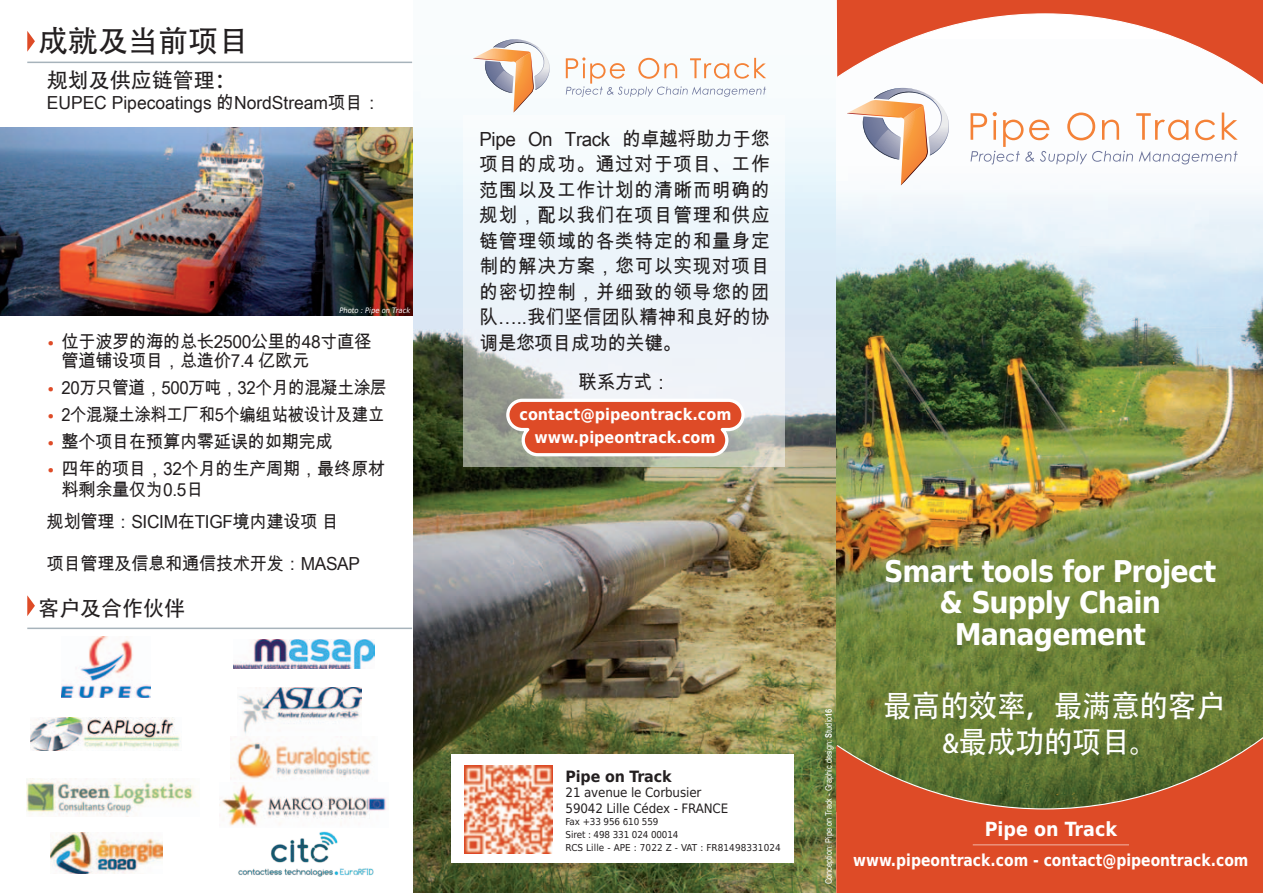
<style>
.page{position:relative;width:1263px;height:893px;background:#fff}
.page>*{position:absolute;margin:0;border:0;box-sizing:border-box;transform-origin:0 0}
.t1{font:30.3px/35.2px "Adobe Heiti Std";letter-spacing:-.02em;color:#fff;text-align:center;scale:.96 1}
.t2{font:700 30px/31.5px "DejaVu LGC Sans Condensed";letter-spacing:-.025em;color:#fff;text-align:center}
.t3{font:30px "Adobe Heiti Std";color:#231f20}
.t4{font:21px "Adobe Heiti Std";color:#231f20}
.t5{font:19.5px/25.5px "Arial Unicode MS";letter-spacing:-.005em;color:#231f20;text-align:justify;scale:.96 1}
.t6{font:700 19.5px "DejaVu LGC Sans Condensed";color:#fff}
.t7{font:18px/19.5px "Arial Unicode MS";letter-spacing:-.02em;color:#231f20;scale:.96 1}
.t8{font:18px "Arial Unicode MS";color:#231f20}
.t9{font:18px "Arial Unicode MS";letter-spacing:-.02em;color:#231f20;scale:.93 1}
.t10{font:18px "Arial Unicode MS";letter-spacing:-.02em;color:#231f20;scale:.91 1}
.t11{font:700 16.5px "DejaVu LGC Sans Condensed";color:#fff;scale:.94 1}
.t12{font:700 16.05px/23.7px "DejaVu LGC Sans Condensed";color:#fff;text-align:center}
.t13{font:700 15.6px "DejaVu LGC Sans Condensed";letter-spacing:-.01em;color:#231f20}
.t14{font:13.05px/15.6px "DejaVu LGC Sans Condensed";letter-spacing:-.01em;color:#231f20}
.t15{font:9.6px/12.8px "DejaVu LGC Sans Condensed";letter-spacing:-.01em;color:#231f20}
.t16{font:9px "Arial Narrow";color:#fff}
.t17{font:italic 7.5px "DejaVu LGC Sans Condensed";color:#fff}
.s1{font-family:"DejaVu LGC Sans";font-weight:700;font-size:12.75px;color:#de4b27}
.s2{font-weight:700}
.s3{font-size:25.2px}
</style>
<div class="page">
<img style="left:414px;top:58px;width:422px;height:835px">
<img style="left:836px;top:185px;width:427px;height:532px">
<img style="left:238px;top:688px;width:123px;height:46px">
<img style="left:50px;top:833px;width:112px;height:40px">
<img style="left:31px;top:717px;width:150px;height:34px">
<img style="left:234px;top:739px;width:138px;height:40px">
<img style="left:234px;top:640px;width:141px;height:28px">
<div style="left:836px;top:810px;width:427px;height:83px;background:#de4b27"></div>
<svg style="left:836px;top:717px;width:427px;height:93px;background:#7e6c32"></svg>
<svg style="left:836px;top:0;width:427px;height:185px"></svg>
<svg style="left:473px;top:39px;width:77px;height:73px"></svg>
<svg style="left:566px;top:57px;width:200px;height:40px"></svg>
<svg style="left:27px;top:595px;width:8px;height:21px"></svg>
<hr style="left:27px;top:628px;width:385px;height:1px;background:#a7b3bb">
<svg style="left:27px;top:31px;width:8px;height:21px"></svg>
<hr style="left:27px;top:62px;width:385px;height:1px;background:#a7b3bb">
<img style="left:27px;top:778px;width:169px;height:38px">
<img style="left:61px;top:636px;width:90px;height:61px">
<img style="left:219px;top:784px;width:167px;height:42px">
<img style="left:0;top:128px;width:412px;height:188px">
<hr style="left:973px;top:844px;width:156px;height:1px;background:#fff">
<div style="left:452px;top:754px;width:342px;height:108px;background:#fff"></div>
<img style="left:464px;top:766px;width:88px;height:88px">
<svg style="left:463px;top:115px;width:321px;height:352px;fill:#edf4fa"></svg>
<svg style="left:505px;top:397px;width:241px;height:61px;background:#db7054"></svg>
<img style="left:238px;top:831px;width:135px;height:46px">
<h2 class="t3" style="left:38px;top:23px;width:212px">成就及当前项目</h2>
<p class="t4" style="left:47px;top:67px;width:191px">规划及供应链管理：</p>
<p class="t8" style="left:47px;top:90px;width:335px">EUPEC Pipecoatings 的NordStream项目：</p>
<p class="t17" style="left:339px;top:304px;width:72px">Photo : Pipe on Track</p>
<p class="t7" style="left:61px;top:331px;width:324px;text-indent:-15px"><span class="s1">•</span> 位于波罗的海的总长2500公里的48寸直径管道铺设项目，总造价7.4 亿欧元</p>
<p class="t9" style="left:47px;top:375px;width:367px"><span class="s1">•</span> 20万只管道，500万吨，32个月的混凝土涂层</p>
<p class="t10" style="left:47px;top:402px;width:372px"><span class="s1">•</span> 2个混凝土涂料工厂和5个编组站被设计及建立</p>
<p class="t7" style="left:47px;top:432px;width:299px"><span class="s1">•</span> 整个项目在预算内零延误的如期完成</p>
<p class="t7" style="left:61px;top:458px;width:339px;line-height:21px;text-indent:-15px"><span class="s1">•</span> 四年的项目，32个月的生产周期，最终原材料剩余量仅为0.5日</p>
<p class="t7" style="left:47px;top:511px;width:306px">规划管理：SICIM在TIGF境内建设项 目</p>
<p class="t7" style="left:47px;top:553px;width:328px">项目管理及信息和通信技术开发：MASAP</p>
<p class="t4" style="left:38px;top:596px;width:149px">客户及合作伙伴</p>
<p class="t5" style="left:479px;top:126px;width:304px">Pipe On Track 的卓越将助力于您项目的成功。通过对于项目、工作范围以及工作计划的清晰而明确的规划，配以我们在项目管理和供应链管理领域的各类特定的和量身定制的解决方案，您可以实现对项目的密切控制，并细致的领导您的团队…..我们坚信团队精神和良好的协调是您项目成功的关键。</p>
<p class="t5" style="left:578px;top:369px;width:97px">联系方式：</p>
<p class="t12" style="left:519px;top:402px;width:213px">contact@pipeontrack.com www.pipeontrack.com</p>
<p class="t13" style="left:566px;top:763px;width:108px">Pipe on Track</p>
<p class="t14" style="left:566px;top:784px;width:164px">21 avenue le Corbusier<br>59042 Lille Cédex - FRANCE</p>
<p class="t15" style="left:566px;top:815px;width:217px">Fax +33 956 610 559<br>Siret : 498 331 024 00014<br>RCS Lille - APE : 7022 Z - VAT : FR81498331024</p>
<p class="t16" style="left:822px;top:884px;width:178px;rotate:-90deg">Conception: Pipe on Track - Graphic design: <span class="s2">S</span>tudio<span class="s2">16</span></p>
<h2 class="t2" style="left:884px;top:555px;width:334px">Smart tools for Project &amp; Supply Chain<br>Management</h2>
<h1 class="t1" style="left:883px;top:689px;width:358px">最高的效率，最满意的客户<span class="s3">&amp;</span>最成功的项目。</h1>
<p class="t6" style="left:985px;top:813px;width:134px">Pipe on Track</p>
<p class="t11" style="left:853px;top:846px;width:422px">www.pipeontrack.com - contact@pipeontrack.com</p>
</div>
